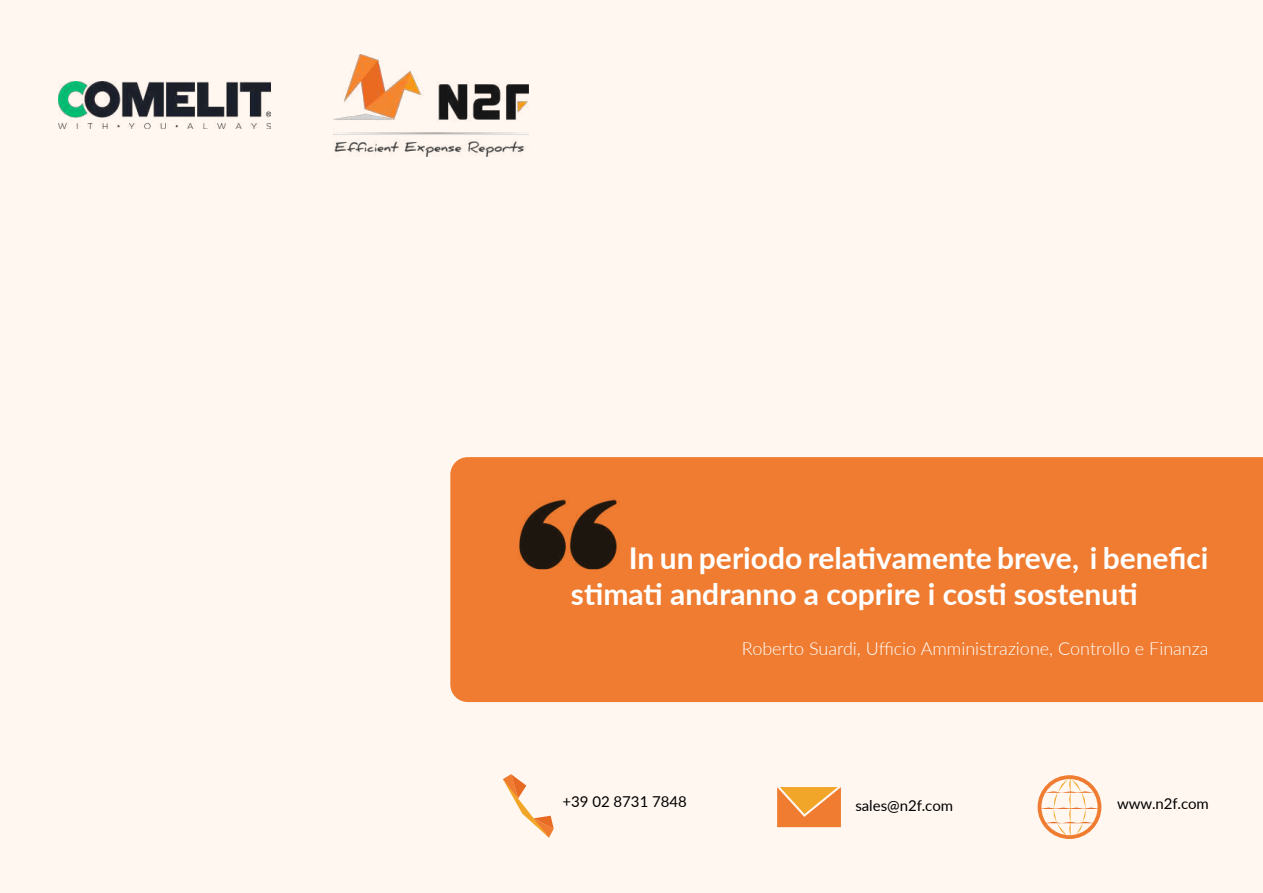
<style>
.page{position:relative;width:1263px;height:893px;background:#fff7f0}
.page>*{position:absolute;margin:0;border:0;box-sizing:border-box;transform-origin:0 0}
.t1{font:700 30px/36px "Lato";color:#fff}
.t2{font:300 18px "Lato";color:#fff}
.t3{font:15px "Lato";color:#000}
</style>
<div class="page">
<svg style="left:503px;top:774px;width:51px;height:64px"></svg>
<svg style="left:777px;top:787px;width:64px;height:40px;background:#f1913c"></svg>
<svg style="left:1037px;top:775px;width:64px;height:64px"></svg>
<div style="left:450px;top:457px;width:813px;height:245px;background:#ef7c31"></div>
<img style="left:333px;top:54px;width:196px;height:103px">
<img style="left:58px;top:82px;width:212px;height:47px">
<img style="left:517px;top:496px;width:103px;height:74px">
<p class="t1" style="left:571px;top:539px;width:639px;text-indent:58px">In un periodo relativamente breve, i benefici stimati andranno a coprire i costi sostenuti</p>
<p class="t2" style="left:742px;top:636px;width:468px">Roberto Suardi, Ufficio Amministrazione, Controllo e Finanza</p>
<p class="t3" style="left:562px;top:791px;width:126px">+39 02 8731 7848</p>
<p class="t3" style="left:855px;top:794px;width:99px">sales@n2f.com</p>
<p class="t3" style="left:1117px;top:792px;width:93px">www.n2f.com</p>
</div>
